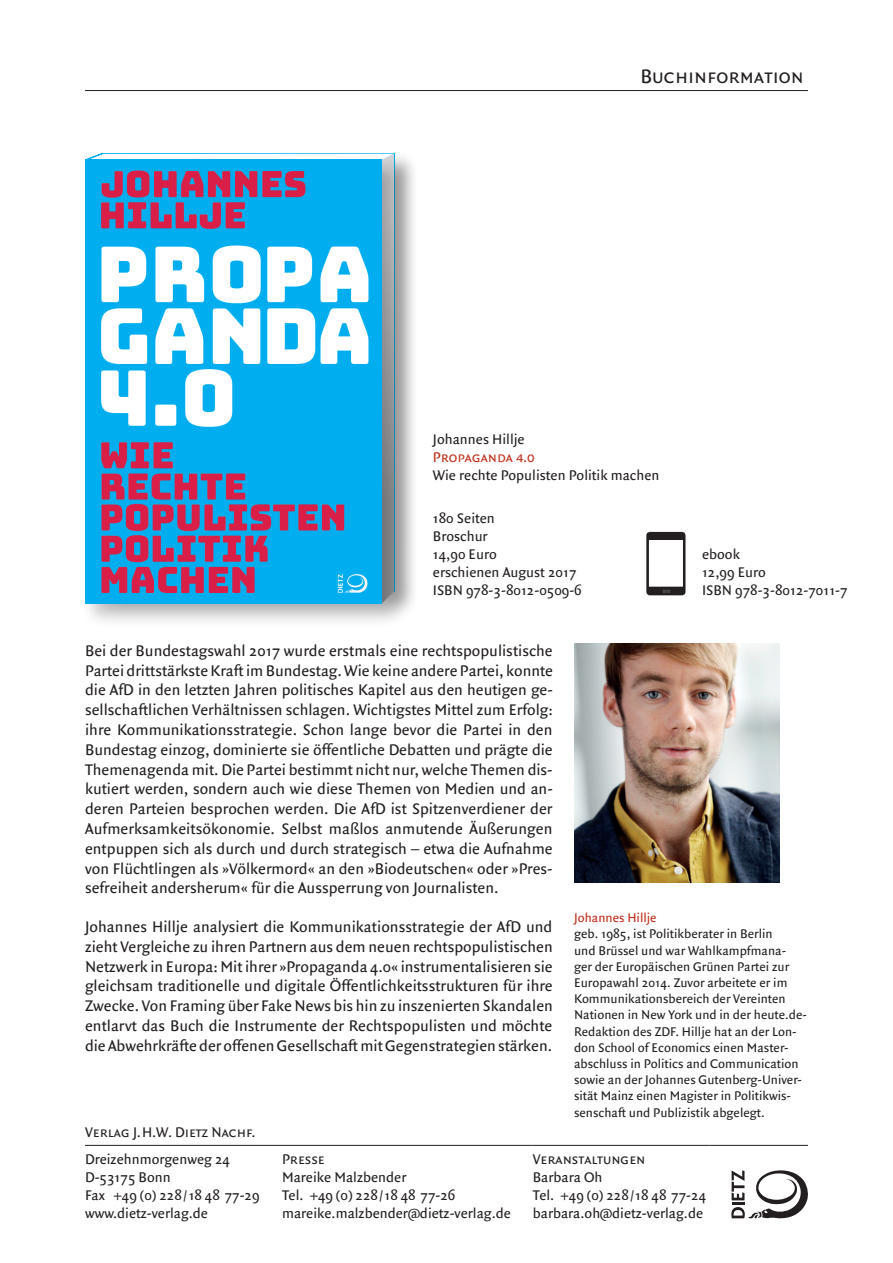
<style>
.page{position:relative;width:893px;height:1263px;background:#fff}
.page>*{position:absolute;margin:0;border:0;box-sizing:border-box;transform-origin:0 0}
.t1{font:21px "Quadraat Sans Small Caps";color:#231f20}
.t2{font:16.5px/19.8px "Quadraat Sans";color:#231f20;text-align:justify}
.t3{font:15px/18px "Quadraat Sans";color:#231f20}
.t4{font:15px "Quadraat Sans Small Caps";color:#231f20}
.t5{font:15px "Quadraat Sans Small Caps";color:#c02d19}
.t6{font:13.5px/16.2px "Quadraat Sans";color:#231f20}
.t7{font:13.5px "Quadraat Sans";color:#c02d19}
</style>
<div class="page">
<div style="left:378px;top:152px;width:41px;height:474px;background:#231f20;opacity:.28"></div>
<div style="left:81px;top:156px;width:325px;height:472px;background:#231f20;opacity:.28"></div>
<img style="left:85px;top:160px;width:297px;height:444px">
<hr style="left:85px;top:90px;width:723px;height:1px;background:#231f20">
<hr style="left:85px;top:1145px;width:197px;height:1px;background:#231f20">
<hr style="left:282px;top:1145px;width:251px;height:1px;background:#231f20">
<hr style="left:533px;top:1145px;width:177px;height:1px;background:#231f20">
<hr style="left:710px;top:1145px;width:98px;height:1px;background:#231f20">
<svg style="left:731px;top:1170px;width:77px;height:48px"></svg>
<img style="left:574px;top:644px;width:206px;height:238px">
<div style="left:646px;top:532px;width:39px;height:63px;border:3px solid #231f20;border-radius:2px"></div>
<div style="left:648px;top:533px;width:36px;height:6px;background:#231f20"></div>
<div style="left:648px;top:533px;width:36px;height:7px;border:1px solid #231f20"></div>
<div style="left:648px;top:587px;width:36px;height:6px;background:#231f20"></div>
<div style="left:663px;top:587px;width:9px;height:6px;background:#fff;opacity:.24"></div>
<p class="t1" style="left:640px;top:64px;width:165px">Buchinformation</p>
<p class="t3" style="left:433px;top:430px;width:93px">Johannes Hillje</p>
<p class="t5" style="left:433px;top:448px;width:103px">Propaganda 4.0</p>
<p class="t3" style="left:433px;top:466px;width:228px">Wie rechte Populisten Politik machen</p>
<p class="t3" style="left:433px;top:510px;width:150px">180 Seiten<br>Broschur<br>14,90 Euro<br>erschienen August 2017<br>ISBN 978-3-8012-0509-6</p>
<p class="t3" style="left:702px;top:546px;width:147px">ebook<br>12,99 Euro<br>ISBN 978-3-8012-7011-7</p>
<p class="t2" style="left:85px;top:641px;width:470px">Bei der Bundestagswahl 2017 wurde erstmals eine rechtspopulistische Partei drittstärkste Kraft im Bundestag. Wie keine andere Partei, konnte die AfD in den letzten Jahren politisches Kapitel aus den heutigen ge&shy;sellschaftlichen Verhältnissen schlagen. Wichtigstes Mittel zum Erfolg: ihre Kommunikationsstrategie. Schon lange bevor die Partei in den Bundestag einzog, dominierte sie öffentliche Debatten und prägte die Themenagenda mit. Die Partei bestimmt nicht nur, welche Themen dis&shy;kutiert werden, sondern auch wie diese Themen von Medien und an&shy;deren Parteien besprochen werden. Die AfD ist Spitzenverdiener der Aufmerksamkeitsökonomie. Selbst maßlos anmutende Äußerungen entpuppen sich als durch und durch strategisch – etwa die Aufnahme von Flüchtlingen als »Völkermord« an den »Biodeutschen« oder »Pres&shy;sefreiheit andersherum« für die Aussperrung von Journalisten.</p>
<p class="t2" style="left:85px;top:917px;width:469px">Johannes Hillje analysiert die Kommunikationsstrategie der AfD und zieht Vergleiche zu ihren Partnern aus dem neuen rechtspopulistischen Netzwerk in Europa: Mit ihrer »Propaganda 4.0« instrumentalisieren sie gleichsam traditionelle und digitale Öffentlichkeitsstrukturen für ihre Zwecke. Von Framing über Fake News bis hin zu inszenierten Skandalen entlarvt das Buch die Instrumente der Rechtspopulisten und möchte die Abwehrkräfte der offenen Gesellschaft mit Gegenstrategien stärken.</p>
<p class="t7" style="left:574px;top:910px;width:84px">Johannes Hillje</p>
<p class="t6" style="left:574px;top:926px;width:234px">geb. 1985, ist Politikberater in Berlin<br>und Brüssel und war Wahlkampfmana&shy;ger der Europäischen Grünen Partei zur Europawahl 2014. Zuvor arbeitete er im Kommunikationsbereich der Vereinten Nationen in New York und in der heute.de-Redaktion des ZDF. Hillje hat an der Lon&shy;don School of Economics einen Master&shy;abschluss in Politics and Communication sowie an der Johannes Gutenberg-Univer&shy;sität Mainz einen Magister in Politikwis&shy;senschaft und Publizistik abgelegt.</p>
<p class="t4" style="left:85px;top:1123px;width:172px">Verlag J.H.W. Dietz Nachf.</p>
<p class="t3" style="left:85px;top:1151px;width:176px">Dreizehnmorgenweg 24<br>D-53175 Bonn<br>Fax +49 (0) 228/18 48 77-29 www.dietz-verlag.de</p>
<p class="t4" style="left:282px;top:1151px;width:44px">Presse</p>
<p class="t3" style="left:282px;top:1169px;width:230px">Mareike Malzbender<br>Tel. +49 (0) 228/18 48 77-26 mareike.malzbender@dietz-verlag.de</p>
<p class="t4" style="left:533px;top:1151px;width:114px">Veranstaltungen</p>
<p class="t3" style="left:533px;top:1169px;width:175px">Barbara Oh<br>Tel. +49 (0) 228/18 48 77-24 barbara.oh@dietz-verlag.de</p>
</div>
